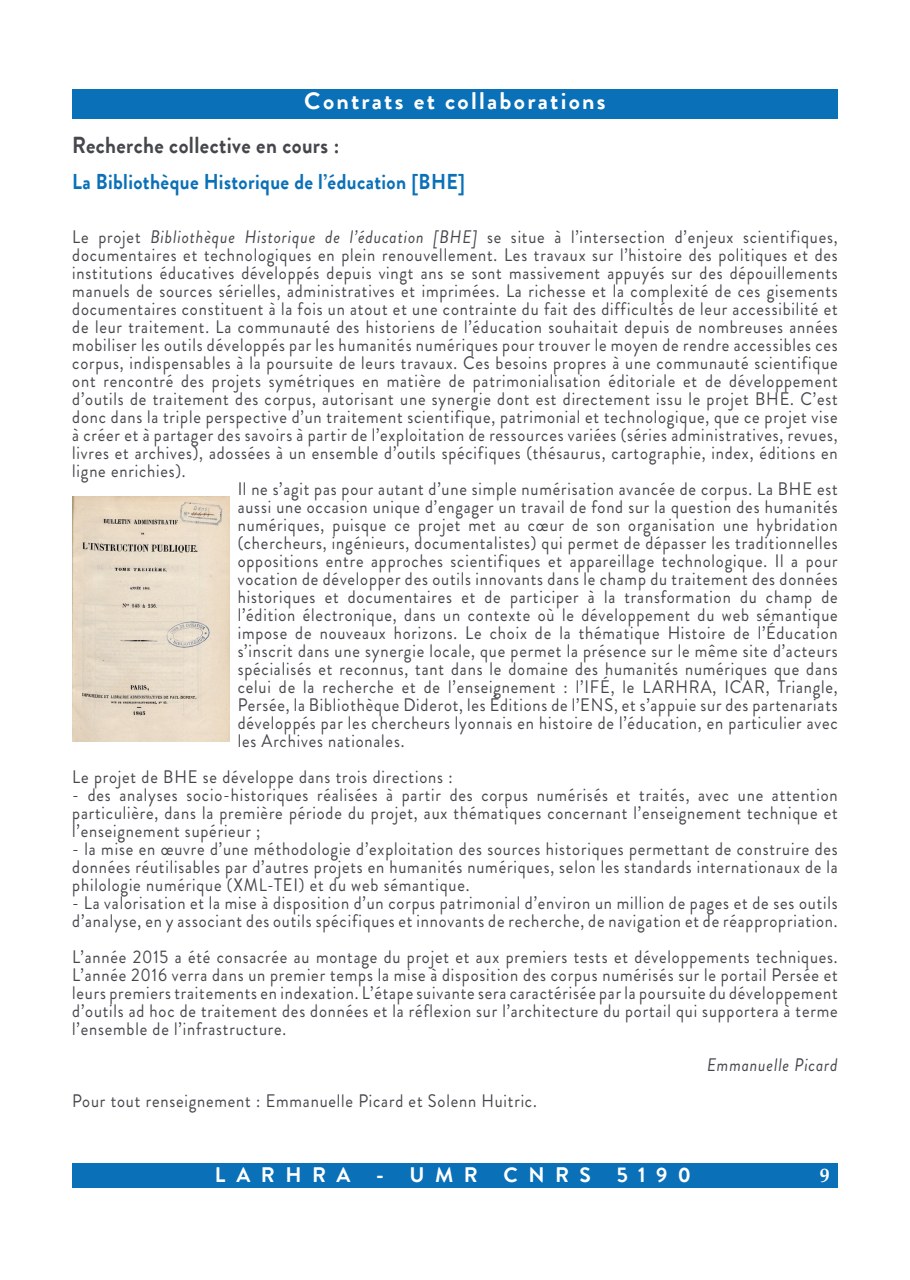
<style>
.page{position:relative;width:910px;height:1280px;background:#fff}
.page>*{position:absolute;margin:0;border:0;box-sizing:border-box;transform-origin:0 0}
.t1{font:700 24px "Brandon Grotesque";letter-spacing:.095em;color:#fff}
.t2{font:700 23.1px "Brandon Grotesque";letter-spacing:.02em;color:#46474c;scale:.91 1}
.t3{font:700 21.45px "Brandon Grotesque";letter-spacing:.02em;color:#0a70b8;scale:.91 1}
.t4{font:700 21px "Brandon Grotesque";letter-spacing:.5em;color:#fff}
.t5{font:700 19.5px "Book Antiqua";color:#fff}
.t6{font:18.15px/18px "Brandon Grotesque";letter-spacing:.05em;color:#46474c;text-align:justify;scale:.91 1}
.t7{font:italic 18.15px "Brandon Grotesque";letter-spacing:.05em;color:#46474c;scale:.91 1}
.s1{font-style:italic}
</style>
<div class="page">
<div style="left:72px;top:89px;width:766px;height:30px;background:#0a70b8"></div>
<div style="left:73px;top:1163px;width:764px;height:24px;background:#0a70b8"></div>
<img style="left:73px;top:497px;width:156px;height:245px">
<h1 class="t1" style="left:304px;top:84px;width:303px">Contrats et collaborations</h1>
<p class="t2" style="left:72px;top:128px;width:295px">Recherche collective en cours :</p>
<p class="t3" style="left:72px;top:166px;width:433px">La Bibliothèque Historique de l’éducation [BHE]</p>
<p class="t6" style="left:72px;top:228px;width:843px">Le projet <span class="s1">Bibliothèque Historique de l’éducation [BHE]</span> se situe à l’intersection d’enjeux scientifiques,</p>
<p class="t6" style="left:72px;top:246px;width:843px">documentaires et technologiques en plein renouvellement. Les travaux sur l’histoire des politiques et des</p>
<p class="t6" style="left:72px;top:264px;width:843px">institutions éducatives développés depuis vingt ans se sont massivement appuyés sur des dépouillements</p>
<p class="t6" style="left:72px;top:282px;width:843px">manuels de sources sérielles, administratives et imprimées. La richesse et la complexité de ces gisements</p>
<p class="t6" style="left:72px;top:300px;width:843px">documentaires constituent à la fois un atout et une contrainte du fait des difficultés de leur accessibilité et</p>
<p class="t6" style="left:72px;top:318px;width:843px">de leur traitement. La communauté des historiens de l’éducation souhaitait depuis de nombreuses années</p>
<p class="t6" style="left:72px;top:336px;width:843px">mobiliser les outils développés par les humanités numériques pour trouver le moyen de rendre accessibles ces</p>
<p class="t6" style="left:72px;top:354px;width:843px">corpus, indispensables à la poursuite de leurs travaux. Ces besoins propres à une communauté scientifique</p>
<p class="t6" style="left:72px;top:372px;width:843px">ont rencontré des projets symétriques en matière de patrimonialisation éditoriale et de développement</p>
<p class="t6" style="left:72px;top:390px;width:843px">d’outils de traitement des corpus, autorisant une synergie dont est directement issu le projet BHE. C’est</p>
<p class="t6" style="left:72px;top:408px;width:843px">donc dans la triple perspective d’un traitement scientifique, patrimonial et technologique, que ce projet vise</p>
<p class="t6" style="left:72px;top:426px;width:843px">à créer et à partager des savoirs à partir de l’exploitation de ressources variées (séries administratives, revues,</p>
<p class="t6" style="left:72px;top:444px;width:843px">livres et archives), adossées à un ensemble d’outils spécifiques (thésaurus, cartographie, index, éditions en</p>
<p class="t6" style="left:72px;top:462px;width:126px">ligne enrichies).</p>
<p class="t6" style="left:238px;top:480px;width:661px">Il ne s’agit pas pour autant d’une simple numérisation avancée de corpus. La BHE est</p>
<p class="t6" style="left:238px;top:498px;width:661px">aussi une occasion unique d’engager un travail de fond sur la question des humanités</p>
<p class="t6" style="left:238px;top:516px;width:661px">numériques, puisque ce projet met au cœur de son organisation une hybridation</p>
<p class="t6" style="left:238px;top:534px;width:661px">(chercheurs, ingénieurs, documentalistes) qui permet de dépasser les traditionnelles</p>
<p class="t6" style="left:238px;top:552px;width:661px">oppositions entre approches scientifiques et appareillage technologique. Il a pour</p>
<p class="t6" style="left:238px;top:570px;width:661px">vocation de développer des outils innovants dans le champ du traitement des données</p>
<p class="t6" style="left:238px;top:588px;width:661px">historiques et documentaires et de participer à la transformation du champ de</p>
<p class="t6" style="left:238px;top:606px;width:661px">l’édition électronique, dans un contexte où le développement du web sémantique</p>
<p class="t6" style="left:238px;top:624px;width:661px">impose de nouveaux horizons. Le choix de la thématique Histoire de l’Éducation</p>
<p class="t6" style="left:238px;top:642px;width:661px">s’inscrit dans une synergie locale, que permet la présence sur le même site d’acteurs</p>
<p class="t6" style="left:238px;top:660px;width:661px">spécialisés et reconnus, tant dans le domaine des humanités numériques que dans</p>
<p class="t6" style="left:238px;top:678px;width:661px">celui de la recherche et de l’enseignement : l’IFÉ, le LARHRA, ICAR, Triangle,</p>
<p class="t6" style="left:238px;top:696px;width:661px">Persée, la Bibliothèque Diderot, les Éditions de l’ENS, et s’appuie sur des partenariats</p>
<p class="t6" style="left:238px;top:714px;width:661px">développés par les chercheurs lyonnais en histoire de l’éducation, en particulier avec</p>
<p class="t6" style="left:238px;top:732px;width:185px">les Archives nationales.</p>
<p class="t6" style="left:72px;top:768px;width:419px">Le projet de BHE se développe dans trois directions :</p>
<p class="t6" style="left:72px;top:786px;width:843px">- des analyses socio-historiques réalisées à partir des corpus numérisés et traités, avec une attention particulière, dans la première période du projet, aux thématiques concernant l’enseignement technique et l’enseignement supérieur ;</p>
<p class="t6" style="left:72px;top:840px;width:843px">- la mise en œuvre d’une méthodologie d’exploitation des sources historiques permettant de construire des données réutilisables par d’autres projets en humanités numériques, selon les standards internationaux de la philologie numérique (XML-TEI) et du web sémantique.</p>
<p class="t6" style="left:72px;top:894px;width:843px">- La valorisation et la mise à disposition d’un corpus patrimonial d’environ un million de pages et de ses outils d’analyse, en y associant des outils spécifiques et innovants de recherche, de navigation et de réappropriation.</p>
<p class="t6" style="left:72px;top:948px;width:843px">L’année 2015 a été consacrée au montage du projet et aux premiers tests et développements techniques.<br>L’année 2016 verra dans un premier temps la mise à disposition des corpus numérisés sur le portail Persée et leurs premiers traitements en indexation. L’étape suivante sera caractérisée par la poursuite du développement d’outils ad hoc de traitement des données et la réflexion sur l’architecture du portail qui supportera à terme l’ensemble de l’infrastructure.</p>
<p class="t7" style="left:707px;top:1052px;width:145px">Emmanuelle Picard</p>
<p class="t6" style="left:72px;top:1092px;width:512px">Pour tout renseignement : Emmanuelle Picard et Solenn Huitric.</p>
<p class="t4" style="left:215px;top:1160px;width:478px">LARHRA - UMR CNRS 5190</p>
<p class="t5" style="left:820px;top:1162px;width:11px">9</p>
</div>
